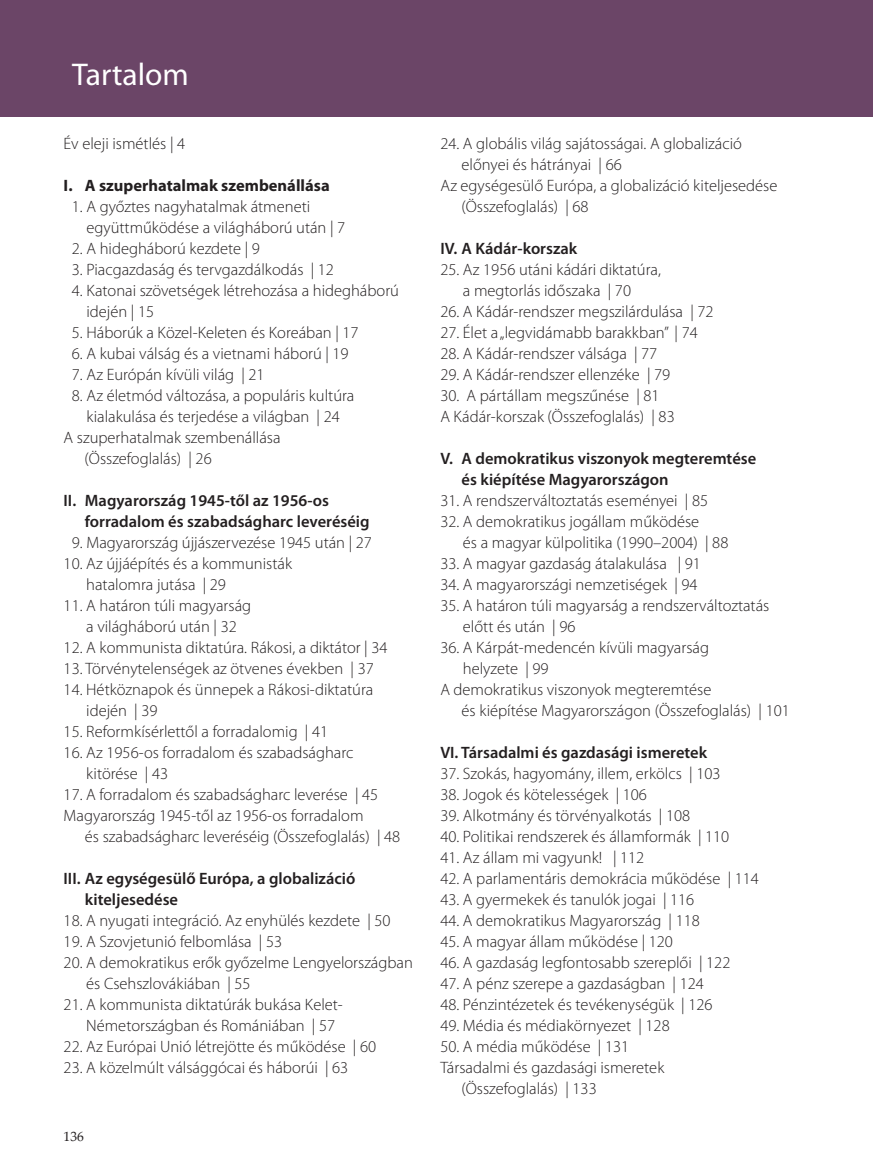
<style>
.page{position:relative;width:873px;height:1169px;background:#fff}
.page>*{position:absolute;margin:0;border:0;box-sizing:border-box;transform-origin:0 0}
.t1{font:31.5px "Myriad Pro";color:#fff}
.t2{font:300 16.5px/21px "Myriad Pro";color:#231f20}
.t3{font:600 16.5px/21px "Myriad Pro";color:#231f20}
.t4{font:700 16.5px "Myriad Pro";color:#231f20}
.t5{font:13.5px "Palatino Linotype";color:#231f20}
</style>
<div class="page">
<div style="left:0;top:0;width:872px;height:117px;background:#6b4567"></div>
<h1 class="t1" style="left:72px;top:58px;width:118px">Tartalom</h1>
<p class="t2" style="left:64px;top:133px;width:123px">Év eleji ismétlés | 4</p>
<p class="t4" style="left:64px;top:176px;width:267px">I. A szuperhatalmak szembenállása</p>
<p class="t2" style="left:86px;top:196px;width:260px;text-indent:-15px">1. A győztes nagyhatalmak átmeneti együttműködése a világháború után | 7</p>
<p class="t2" style="left:72px;top:238px;width:189px">2. A hidegháború kezdete | 9</p>
<p class="t2" style="left:72px;top:259px;width:263px">3. Piacgazdaság és tervgazdálkodás | 12</p>
<p class="t2" style="left:86px;top:280px;width:314px;text-indent:-15px">4. Katonai szövetségek létrehozása a hidegháború idején | 15</p>
<p class="t2" style="left:72px;top:322px;width:288px">5. Háborúk a Közel-Keleten és Koreában | 17</p>
<p class="t2" style="left:72px;top:343px;width:278px">6. A kubai válság és a vietnami háború | 19</p>
<p class="t2" style="left:72px;top:364px;width:194px">7. Az Európán kívüli világ | 21</p>
<p class="t2" style="left:72px;top:385px;width:284px">8. Az életmód változása, a populáris kultúra</p>
<p class="t2" style="left:86px;top:406px;width:255px">kialakulása és terjedése a világban | 24</p>
<p class="t2" style="left:64px;top:427px;width:218px">A szuperhatalmak szembenállása</p>
<p class="t2" style="left:85px;top:448px;width:128px">(Összefoglalás) | 26</p>
<p class="t3" style="left:85px;top:490px;width:286px;text-indent:-21px">II. Magyarország 1945-től az 1956-os forradalom és szabadságharc leveréséig</p>
<p class="t2" style="left:72px;top:532px;width:301px">9. Magyarország újjászervezése 1945 után | 27</p>
<p class="t2" style="left:86px;top:553px;width:207px;text-indent:-23px">10. Az újjáépítés és a kommunisták hatalomra jutása | 29</p>
<p class="t2" style="left:64px;top:595px;width:189px;text-align:center">11. A határon túli magyarság a világháború után | 32</p>
<p class="t2" style="left:64px;top:637px;width:325px">12. A kommunista diktatúra. Rákosi, a diktátor | 34</p>
<p class="t2" style="left:64px;top:658px;width:311px">13. Törvénytelenségek az ötvenes években | 37</p>
<p class="t2" style="left:86px;top:679px;width:288px;text-indent:-23px">14. Hétköznapok és ünnepek a Rákosi-diktatúra idején | 39</p>
<p class="t2" style="left:64px;top:721px;width:266px">15. Reformkísérlettől a forradalomig | 41</p>
<p class="t2" style="left:86px;top:742px;width:268px;text-indent:-23px">16. Az 1956-os forradalom és szabadságharc kitörése | 43</p>
<p class="t2" style="left:64px;top:784px;width:316px">17. A forradalom és szabadságharc leverése | 45</p>
<p class="t2" style="left:64px;top:805px;width:301px">Magyarország 1945-től az 1956-os forradalom</p>
<p class="t2" style="left:85px;top:826px;width:317px">és szabadságharc leveréséig (Összefoglalás) | 48</p>
<p class="t3" style="left:85px;top:868px;width:272px;text-indent:-21px">III. Az egységesülő Európa, a globalizáció kiteljesedése</p>
<p class="t2" style="left:64px;top:910px;width:328px">18. A nyugati integráció. Az enyhülés kezdete | 50</p>
<p class="t2" style="left:64px;top:931px;width:220px">19. A Szovjetunió felbomlása | 53</p>
<p class="t2" style="left:86px;top:952px;width:328px;text-indent:-23px">20. A demokratikus erők győzelme Lengyelországban és Csehszlovákiában | 55</p>
<p class="t2" style="left:86px;top:994px;width:258px;text-indent:-23px">21. A kommunista diktatúrák bukása Kelet-<br>Németországban és Romániában | 57</p>
<p class="t2" style="left:64px;top:1036px;width:314px">22. Az Európai Unió létrejötte és működése | 60</p>
<p class="t2" style="left:64px;top:1057px;width:286px">23. A közelmúlt válsággócai és háborúi | 63</p>
<p class="t5" style="left:64px;top:1127px;width:22px">136</p>
<p class="t2" style="left:440px;top:133px;width:303px">24. A globális világ sajátosságai. A globalizáció</p>
<p class="t2" style="left:461px;top:154px;width:162px">előnyei és hátrányai | 66</p>
<p class="t2" style="left:440px;top:175px;width:338px">Az egységesülő Európa, a globalizáció kiteljesedése</p>
<p class="t2" style="left:461px;top:196px;width:128px">(Összefoglalás) | 68</p>
<p class="t3" style="left:440px;top:238px;width:138px">IV. A Kádár-korszak</p>
<p class="t2" style="left:440px;top:259px;width:222px;text-align:center">25. Az 1956 utáni kádári diktatúra, a megtorlás időszaka | 70</p>
<p class="t2" style="left:440px;top:301px;width:274px">26. A Kádár-rendszer megszilárdulása | 72</p>
<p class="t2" style="left:440px;top:322px;width:259px">27. Élet a „legvidámabb barakkban” | 74</p>
<p class="t2" style="left:440px;top:343px;width:218px">28. A Kádár-rendszer válsága | 77</p>
<p class="t2" style="left:440px;top:364px;width:231px">29. A Kádár-rendszer ellenzéke | 79</p>
<p class="t2" style="left:440px;top:385px;width:236px">30. A pártállam megszűnése | 81<br>A Kádár-korszak (Összefoglalás) | 83</p>
<p class="t3" style="left:461px;top:448px;width:296px;text-indent:-21px">V. A demokratikus viszonyok megteremtése és kiépítése Magyarországon</p>
<p class="t2" style="left:440px;top:490px;width:269px">31. A rendszerváltoztatás eseményei | 85</p>
<p class="t2" style="left:462px;top:511px;width:267px;text-indent:-23px">32. A demokratikus jogállam működése<br>és a magyar külpolitika (1990–2004) | 88</p>
<p class="t2" style="left:440px;top:553px;width:262px">33. A magyar gazdaság átalakulása | 91</p>
<p class="t2" style="left:440px;top:574px;width:259px">34. A magyarországi nemzetiségek | 94</p>
<p class="t2" style="left:462px;top:595px;width:308px;text-indent:-23px">35. A határon túli magyarság a rendszerváltoztatás előtt és után | 96</p>
<p class="t2" style="left:440px;top:637px;width:270px">36. A Kárpát-medencén kívüli magyarság</p>
<p class="t2" style="left:462px;top:658px;width:87px">helyzete | 99</p>
<p class="t2" style="left:440px;top:679px;width:272px">A demokratikus viszonyok megteremtése</p>
<p class="t2" style="left:461px;top:700px;width:329px">és kiépítése Magyarországon (Összefoglalás) | 101</p>
<p class="t3" style="left:440px;top:742px;width:268px">VI. Társadalmi és gazdasági ismeretek</p>
<p class="t2" style="left:440px;top:763px;width:281px">37. Szokás, hagyomány, illem, erkölcs | 103</p>
<p class="t2" style="left:440px;top:784px;width:208px">38. Jogok és kötelességek | 106</p>
<p class="t2" style="left:440px;top:805px;width:251px">39. Alkotmány és törvényalkotás | 108</p>
<p class="t2" style="left:440px;top:826px;width:290px">40. Politikai rendszerek és államformák | 110</p>
<p class="t2" style="left:440px;top:847px;width:205px">41. Az állam mi vagyunk! | 112</p>
<p class="t2" style="left:440px;top:868px;width:320px">42. A parlamentáris demokrácia működése | 114</p>
<p class="t2" style="left:440px;top:889px;width:255px">43. A gyermekek és tanulók jogai | 116</p>
<p class="t2" style="left:440px;top:910px;width:261px">44. A demokratikus Magyarország | 118</p>
<p class="t2" style="left:440px;top:931px;width:234px">45. A magyar állam működése | 120</p>
<p class="t2" style="left:440px;top:952px;width:291px">46. A gazdaság legfontosabb szereplői | 122</p>
<p class="t2" style="left:440px;top:973px;width:265px">47. A pénz szerepe a gazdaságban | 124</p>
<p class="t2" style="left:440px;top:994px;width:273px">48. Pénzintézetek és tevékenységük | 126</p>
<p class="t2" style="left:440px;top:1015px;width:231px">49. Média és médiakörnyezet | 128</p>
<p class="t2" style="left:440px;top:1036px;width:190px">50. A média működése | 131</p>
<p class="t2" style="left:440px;top:1057px;width:225px">Társadalmi és gazdasági ismeretek</p>
<p class="t2" style="left:461px;top:1078px;width:137px">(Összefoglalás) | 133</p>
</div>
